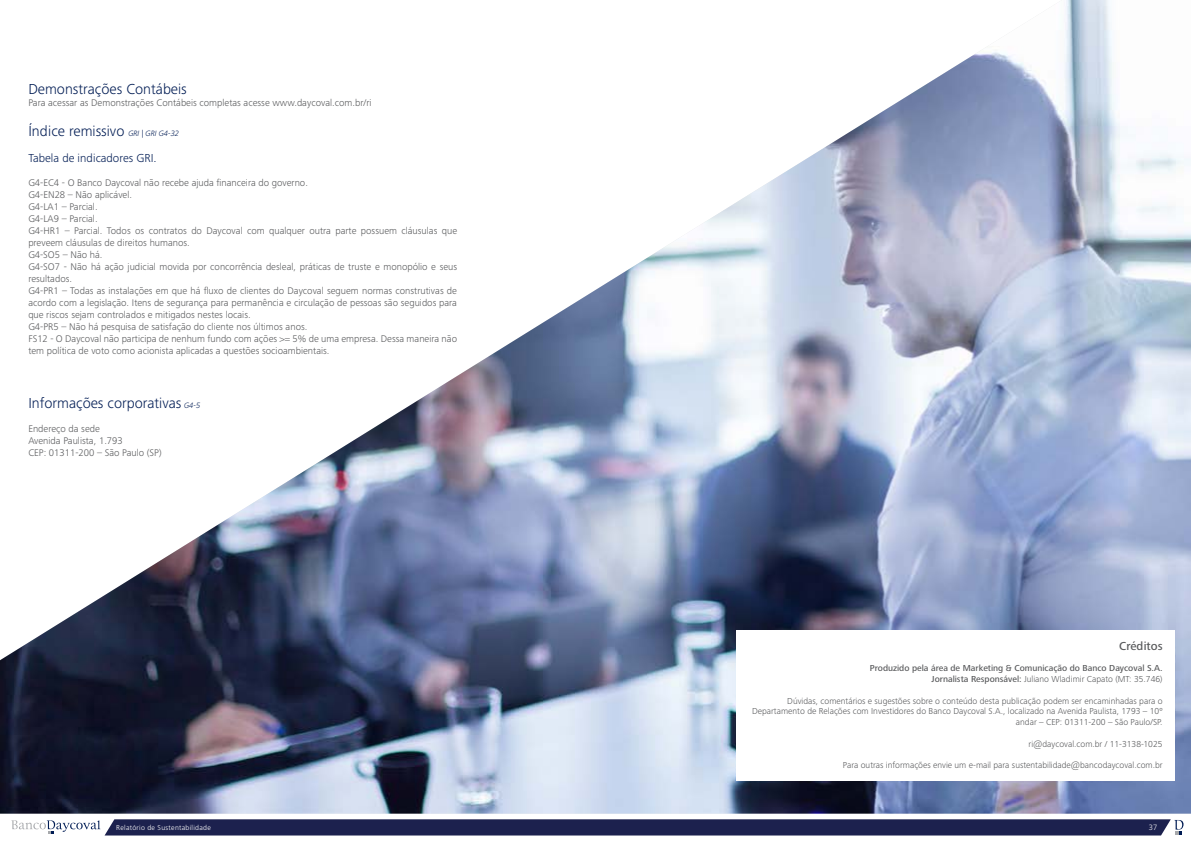
<style>
.page{position:relative;width:1191px;height:842px;background:#fff}
.page>*{position:absolute;margin:0;border:0;box-sizing:border-box;transform-origin:0 0}
.t1{font:300 15px "Frutiger Next Pro";color:#001c54}
.t2{font:300 12px "Frutiger Next Pro";color:#001c54}
.t3{font:500 12px "Frutiger Next Pro";color:#58595b}
.t4{font:300 10px/12px "Frutiger Next Pro";color:#58595b}
.t5{font:300 9px/10.8px "Frutiger Next Pro";color:#58595b;text-align:right}
.t6{font:500 9px/10.8px "Frutiger Next Pro";color:#58595b;text-align:right}
.t7{font:300 8px "Frutiger Next Pro";color:#fff}
.t8{font:300 7px "Frutiger LT Std";letter-spacing:.04em;color:#fff}
.s1{font-style:italic;font-size:8px}
.s2{font-weight:300}
</style>
<div class="page">
<svg style="left:11px;top:819px;width:1172px;height:16px;background:#333860"></svg>
<img style="left:0;top:0;width:1191px;height:814px">
<div style="left:736px;top:630px;width:438px;height:150px;background:#fff"></div>
<h1 class="t1" style="left:28px;top:80px;width:160px">Demonstrações Contábeis</h1>
<p class="t4" style="left:28px;top:97px;width:345px">Para acessar as Demonstrações Contábeis completas acesse www.daycoval.com.br/ri</p>
<h1 class="t1" style="left:28px;top:122px;width:152px">Índice remissivo <span class="s1">GRI | GRI G4-32</span></h1>
<p class="t2" style="left:28px;top:151px;width:130px">Tabela de indicadores GRI.</p>
<p class="t4" style="left:28px;top:177px;width:430px">G4-EC4 - O Banco Daycoval não recebe ajuda financeira do governo.<br>G4-EN28 – Não aplicável.<br>G4-LA1 – Parcial.<br>G4-LA9 – Parcial.<br>G4-HR1 – Parcial. Todos os contratos do Daycoval com qualquer outra parte possuem cláusulas que preveem cláusulas de direitos humanos.<br>G4-SO5 – Não há.<br>G4-SO7 - Não há ação judicial movida por concorrência desleal, práticas de truste e monopólio e seus resultados.<br>G4-PR1 – Todas as instalações em que há fluxo de clientes do Daycoval seguem normas construtivas de acordo com a legislação. Itens de segurança para permanência e circulação de pessoas são seguidos para que riscos sejam controlados e mitigados nestes locais.<br>G4-PR5 – Não há pesquisa de satisfação do cliente nos últimos anos.<br>FS12 - O Daycoval não participa de nenhum fundo com ações &gt;= 5% de uma empresa. Dessa maneira não tem política de voto como acionista aplicadas a questões socioambientais.</p>
<h1 class="t1" style="left:28px;top:395px;width:173px">Informações corporativas <span class="s1">G4-5</span></h1>
<p class="t4" style="left:28px;top:423px;width:135px">Endereço da sede<br>Avenida Paulista, 1.793<br>CEP: 01311-200 – São Paulo (SP)</p>
<p class="t3" style="left:1119px;top:639px;width:45px">Créditos</p>
<p class="t6" style="left:870px;top:663px;width:294px">Produzido pela área de Marketing &amp; Comunicação do Banco Daycoval S.A.<br>Jornalista Responsável: <span class="s2">Juliano Wladimir Capato (MT: 35.746)</span></p>
<p class="t5" style="left:752px;top:695px;width:412px">Dúvidas, comentários e sugestões sobre o conteúdo desta publicação podem ser encaminhadas para o<br>Departamento de Relações com Investidores do Banco Daycoval S.A., localizado na Avenida Paulista, 1793 – 10º andar – CEP: 01311-200 – São Paulo/SP.</p>
<p class="t5" style="left:1028px;top:738px;width:136px">ri@daycoval.com.br / 11-3138-1025</p>
<p class="t5" style="left:843px;top:760px;width:321px">Para outras informações envie um e-mail para sustentabilidade@bancodaycoval.com.br</p>
<p class="t8" style="left:116px;top:824px;width:96px">Relatório de Sustentabilidade</p>
<p class="t7" style="left:1148px;top:823px;width:10px">37</p>
</div>
